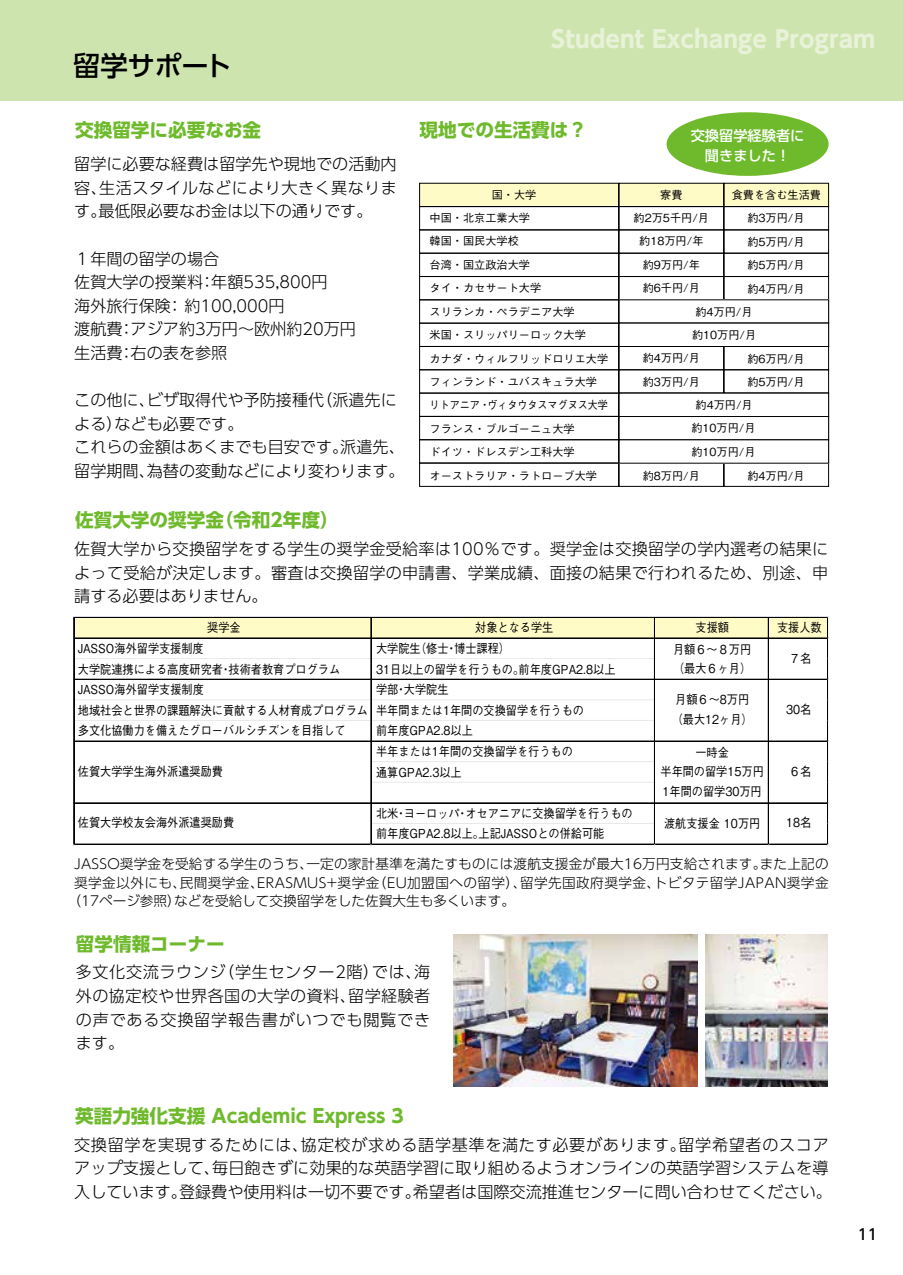
<style>
.page{position:relative;width:903px;height:1275px;background:#fff}
.page>*{position:absolute;margin:0;border:0;box-sizing:border-box;transform-origin:0 0}
.t1{font:500 27.3px "UD Shin Go Pro";letter-spacing:-.005em;color:#000}
.t2{font:700 23.62px "UD Shin Go Pro";color:#e8f2d9}
.t3{font:700 18.55px "UD Shin Go Pro";color:#6fba2c}
.t4{font:300 16.1px/23.6px "UD Shin Go Pro";color:#000;text-align:justify}
.t5{font:500 14.88px "UD Shin Go Pro";color:#000}
.t6{font:500 14.17px/19.8px "UD Shin Go Pro";color:#fff;text-align:center}
.t7{font:300 13.65px "UD Shin Go Pro";letter-spacing:.01em;color:#000}
.t8{font:300 13.65px "UD Shin Go Pro";letter-spacing:.03em;color:#000}
.t9{font:500 12.42px/20.7px "Gothic BBB Pr 6";color:#000;scale:.9 1}
.t10{font:500 11.2px/23.4px "Gothic BBB Pr 6";color:#000}
</style>
<div class="page">
<div style="left:74px;top:618px;width:754px;height:21px;background:#fffbc7"></div>
<hr style="left:74px;top:617px;width:754px;height:1px;background:#000">
<hr style="left:74px;top:638px;width:754px;height:1px;background:#000">
<hr style="left:74px;top:658px;width:297px;height:1px;background:#e9e9e9">
<hr style="left:371px;top:658px;width:283px;height:1px;background:#e9e9e9">
<hr style="left:74px;top:679px;width:754px;height:1px;background:#000">
<hr style="left:74px;top:699px;width:297px;height:1px;background:#e9e9e9">
<hr style="left:371px;top:699px;width:283px;height:1px;background:#e9e9e9">
<hr style="left:74px;top:720px;width:297px;height:1px;background:#e9e9e9">
<hr style="left:371px;top:720px;width:283px;height:1px;background:#e9e9e9">
<hr style="left:74px;top:741px;width:754px;height:1px;background:#000">
<hr style="left:371px;top:761px;width:283px;height:1px;background:#e9e9e9">
<hr style="left:371px;top:782px;width:283px;height:1px;background:#e9e9e9">
<hr style="left:74px;top:802px;width:754px;height:1px;background:#000">
<hr style="left:74px;top:803px;width:754px;height:1px;background:#000">
<hr style="left:371px;top:823px;width:283px;height:1px;background:#e9e9e9">
<hr style="left:73px;top:617px;width:1px;height:228px;background:#000">
<hr style="left:74px;top:617px;width:1px;height:228px;background:#000">
<hr style="left:371px;top:618px;width:1px;height:227px;background:#000">
<hr style="left:654px;top:618px;width:1px;height:227px;background:#000">
<hr style="left:768px;top:618px;width:1px;height:227px;background:#000">
<hr style="left:74px;top:844px;width:754px;height:1px;background:#000">
<hr style="left:827px;top:618px;width:1px;height:227px;background:#000">
<div style="left:0;top:0;width:903px;height:100px;background:#cee4ae"></div>
<div style="left:666px;top:112px;width:162px;height:64px;background:#6fba2c;border-radius:50%"></div>
<div style="left:420px;top:183px;width:198px;height:24px;background:#fffbc7"></div>
<div style="left:619px;top:183px;width:104px;height:24px;background:#fffbc7"></div>
<div style="left:724px;top:183px;width:104px;height:24px;background:#fffbc7"></div>
<div style="left:419px;top:206px;width:200px;height:24px;border:1px solid #000"></div>
<div style="left:619px;top:206px;width:105px;height:24px;border:1px solid #000"></div>
<div style="left:724px;top:206px;width:105px;height:24px;border:1px solid #000"></div>
<div style="left:419px;top:229px;width:200px;height:25px;border:1px solid #000"></div>
<div style="left:619px;top:229px;width:105px;height:25px;border:1px solid #000"></div>
<div style="left:724px;top:229px;width:105px;height:25px;border:1px solid #000"></div>
<div style="left:419px;top:253px;width:200px;height:24px;border:1px solid #000"></div>
<div style="left:619px;top:253px;width:105px;height:24px;border:1px solid #000"></div>
<div style="left:724px;top:253px;width:105px;height:24px;border:1px solid #000"></div>
<div style="left:419px;top:276px;width:200px;height:24px;border:1px solid #000"></div>
<div style="left:619px;top:276px;width:105px;height:24px;border:1px solid #000"></div>
<div style="left:724px;top:276px;width:105px;height:24px;border:1px solid #000"></div>
<div style="left:419px;top:299px;width:200px;height:25px;border:1px solid #000"></div>
<div style="left:419px;top:323px;width:200px;height:24px;border:1px solid #000"></div>
<div style="left:419px;top:346px;width:200px;height:24px;border:1px solid #000"></div>
<div style="left:419px;top:369px;width:200px;height:24px;border:1px solid #000"></div>
<div style="left:619px;top:369px;width:105px;height:24px;border:1px solid #000"></div>
<div style="left:724px;top:369px;width:105px;height:24px;border:1px solid #000"></div>
<div style="left:419px;top:393px;width:200px;height:24px;border:1px solid #000"></div>
<div style="left:419px;top:416px;width:200px;height:24px;border:1px solid #000"></div>
<div style="left:419px;top:439px;width:200px;height:24px;border:1px solid #000"></div>
<div style="left:419px;top:463px;width:200px;height:24px;border:1px solid #000"></div>
<div style="left:619px;top:463px;width:105px;height:24px;border:1px solid #000"></div>
<div style="left:724px;top:463px;width:105px;height:24px;border:1px solid #000"></div>
<div style="left:619px;top:323px;width:210px;height:24px;border:1px solid #000"></div>
<div style="left:619px;top:416px;width:210px;height:24px;border:1px solid #000"></div>
<div style="left:619px;top:439px;width:210px;height:25px;border:1px solid #000"></div>
<img style="left:453px;top:934px;width:244px;height:153px">
<img style="left:706px;top:934px;width:121px;height:153px">
<p class="t1" style="left:73px;top:44px;width:160px">留学サポート</p>
<p class="t2" style="left:551px;top:20px;width:326px">Student Exchange Program</p>
<p class="t3" style="left:75px;top:115px;width:188px">交換留学に必要なお金</p>
<p class="t3" style="left:420px;top:115px;width:169px">現地での生活費は？</p>
<p class="t4" style="left:74px;top:152px;width:324px">留学に必要な経費は留学先や現地での活動内容、生活スタイルなどにより大きく異なります。最低限必要なお金は以下の通りです。</p>
<p class="t4" style="left:74px;top:246px;width:283px;text-align:left">１年間の留学の場合<br>佐賀大学の授業料：年額535,800円<br>海外旅行保険： 約100,000円<br>渡航費：アジア約3万円～欧州約20万円生活費：右の表を参照</p>
<p class="t4" style="left:74px;top:387px;width:332px;text-align:left">この他に、ビザ取得代や予防接種代（派遣先による）なども必要です。<br>これらの金額はあくまでも目安です。派遣先、留学期間、為替の変動などにより変わります。</p>
<p class="t3" style="left:75px;top:505px;width:265px">佐賀大学の奨学金（令和2年度）</p>
<p class="t4" style="left:74px;top:537px;width:755px">佐賀大学から交換留学をする学生の奨学金受給率は100％です。奨学金は交換留学の学内選考の結果によって受給が決定します。審査は交換留学の申請書、学業成績、面接の結果で行われるため、別途、申請する必要はありません。</p>
<p class="t6" style="left:691px;top:126px;width:115px">交換留学経験者に聞きました！</p>
<p class="t10" style="left:492px;top:183px;width:46px">国・大学</p>
<p class="t10" style="left:660px;top:183px;width:24px">寮費</p>
<p class="t10" style="left:732px;top:183px;width:91px">食費を含む生活費</p>
<p class="t10" style="left:429px;top:205px;width:180px">中国・北京工業大学<br>韓国・国民大学校<br>台湾・国立政治大学<br>タイ・カセサート大学<br>スリランカ・ペラデニア大学<br>米国・スリッパリーロック大学<br>カナダ・ウィルフリッドロリエ大学フィンランド・ユバスキュラ大学リトアニア・ヴィタウタスマグヌス大学フランス・ブルゴーニュ大学<br>ドイツ・ドレスデン工科大学<br>オーストラリア・ラトローブ大学</p>
<p class="t10" style="left:634px;top:205px;width:77px;text-align:center">約2万5千円/月約18万円/年約9万円/年約6千円/月</p>
<p class="t10" style="left:747px;top:206px;width:59px;text-align:justify">約3万円/月約5万円/月約5万円/月約4万円/月</p>
<p class="t10" style="left:692px;top:299px;width:66px">約4万円/月約10万円/月</p>
<p class="t10" style="left:643px;top:346px;width:59px">約4万円/月約3万円/月</p>
<p class="t10" style="left:747px;top:346px;width:59px">約6万円/月約5万円/月</p>
<p class="t10" style="left:691px;top:392px;width:66px;text-align:center">約4万円/月約10万円/月約10万円/月</p>
<p class="t10" style="left:643px;top:463px;width:59px">約8万円/月</p>
<p class="t10" style="left:747px;top:463px;width:59px">約4万円/月</p>
<p class="t9" style="left:207px;top:617px;width:39px">奨学金</p>
<p class="t9" style="left:475px;top:617px;width:88px">対象となる学生</p>
<p class="t9" style="left:695px;top:617px;width:39px">支援額</p>
<p class="t9" style="left:777px;top:617px;width:51px">支援人数</p>
<p class="t9" style="left:78px;top:637px;width:141px">JASSO海外留学支援制度</p>
<p class="t9" style="left:376px;top:637px;width:150px">大学院生（修士・博士課程）</p>
<p class="t9" style="left:78px;top:658px;width:293px">大学院連携による高度研究者・技術者教育プログラム</p>
<p class="t9" style="left:376px;top:658px;width:268px">31日以上の留学を行うもの。前年度GPA2.8以上</p>
<p class="t9" style="left:78px;top:678px;width:141px">JASSO海外留学支援制度</p>
<p class="t9" style="left:673px;top:638px;width:88px;line-height:19.8px">月額６～８万円（最大６ヶ月）</p>
<p class="t9" style="left:789px;top:647px;width:26px">７名</p>
<p class="t9" style="left:672px;top:689px;width:92px;line-height:19.8px">月額６～8万円（最大12ヶ月）</p>
<p class="t9" style="left:786px;top:698px;width:30px">30名</p>
<p class="t9" style="left:660px;top:741px;width:116px;line-height:19.8px;text-align:center">一時金<br>半年間の留学15万円<br>1年間の留学30万円</p>
<p class="t9" style="left:78px;top:678px;width:564px;text-indent:298px">学部・大学院生<br>地域社会と世界の課題解決に貢献する人材育成プログラム 半年間または1年間の交換留学を行うもの多文化協働力を備えたグローバルシチズンを目指して</p>
<p class="t9" style="left:376px;top:720px;width:220px">前年度GPA2.8以上<br>半年または1年間の交換留学を行うもの通算GPA2.3以上</p>
<p class="t9" style="left:376px;top:802px;width:287px">北米・ヨーロッパ・オセアニアに交換留学を行うもの前年度GPA2.8以上。上記JASSOとの併給可能</p>
<p class="t9" style="left:78px;top:760px;width:163px">佐賀大学学生海外派遣奨励費</p>
<p class="t9" style="left:789px;top:760px;width:26px">６名</p>
<p class="t9" style="left:78px;top:812px;width:175px">佐賀大学校友会海外派遣奨励費</p>
<p class="t9" style="left:664px;top:812px;width:109px">渡航支援金 10万円</p>
<p class="t9" style="left:786px;top:812px;width:30px">18名</p>
<p class="t7" style="left:74px;top:853px;width:756px">JASSO奨学金を受給する学生のうち、一定の家計基準を満たすものには渡航支援金が最大16万円支給されます。また上記の</p>
<p class="t8" style="left:74px;top:871px;width:756px">奨学金以外にも、民間奨学金、ERASMUS+奨学金（EU加盟国への留学）、留学先国政府奨学金、トビタテ留学JAPAN奨学金</p>
<p class="t7" style="left:67px;top:890px;width:449px">（17ページ参照）などを受給して交換留学をした佐賀大生も多くいます。</p>
<p class="t3" style="left:76px;top:928px;width:150px">留学情報コーナー</p>
<p class="t4" style="left:76px;top:960px;width:356px">多文化交流ラウンジ（学生センター2階）では、海外の協定校や世界各国の大学の資料、留学経験者の声である交換留学報告書がいつでも閲覧できます。</p>
<p class="t3" style="left:75px;top:1100px;width:330px">英語力強化支援 Academic Express 3</p>
<p class="t4" style="left:74px;top:1132px;width:759px;text-align:left">交換留学を実現するためには、協定校が求める語学基準を満たす必要があります。留学希望者のスコアアップ支援として、毎日飽きずに効果的な英語学習に取り組めるようオンラインの英語学習システムを導入しています。登録費や使用料は一切不要です。希望者は国際交流推進センターに問い合わせてください。</p>
<p class="t5" style="left:858px;top:1222px;width:21px">11</p>
</div>
